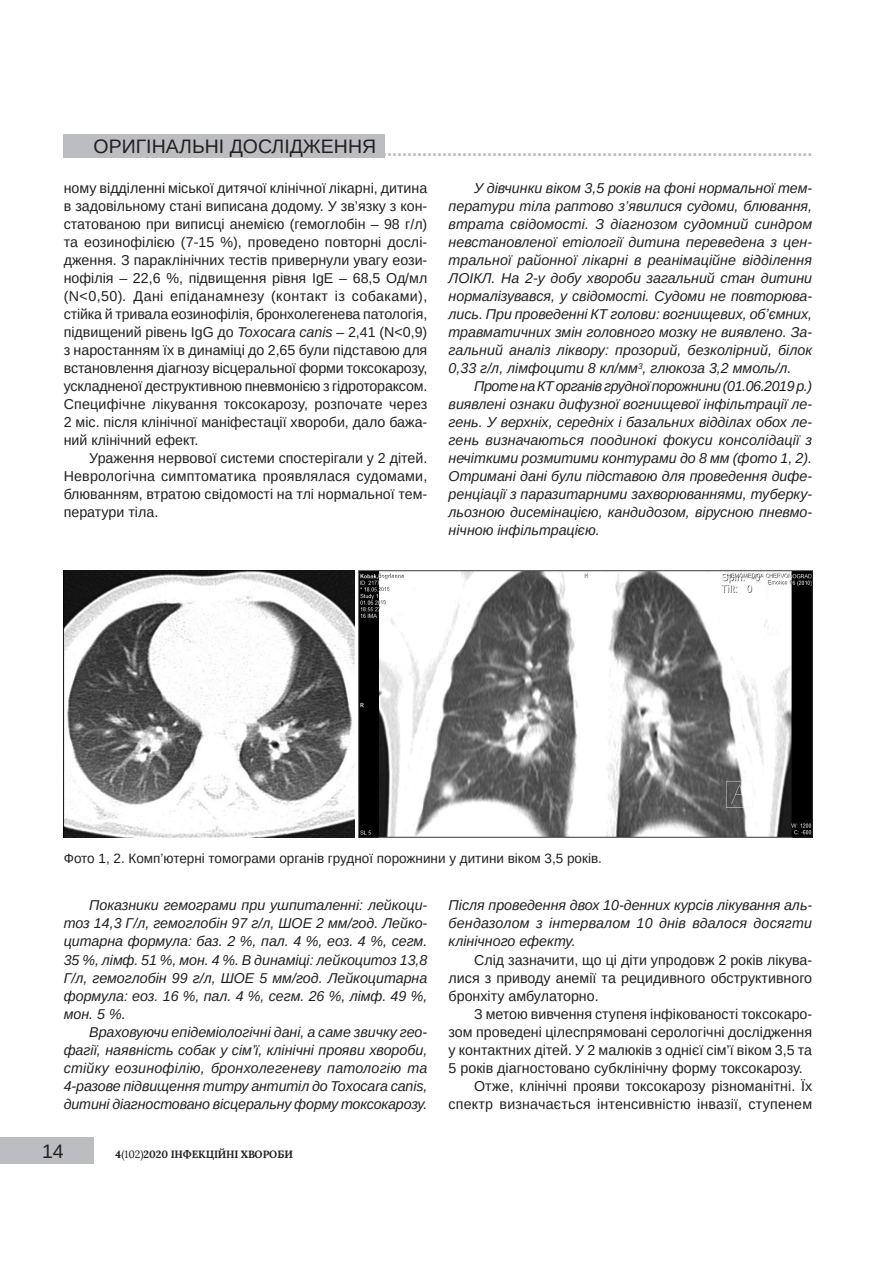
<style>
.page{position:relative;width:893px;height:1263px;background:#fff}
.page>*{position:absolute;margin:0;border:0;box-sizing:border-box;transform-origin:0 0}
.t1{font:19.5px "Arimo";color:#231f20}
.t2{font:700 18px "Arimo";color:#bcbdc0}
.ткс1{font:italic 14.25px/18px "Arimo";color:#231f20;text-align:justify}
.ткс1-2{font:14.25px/18px "Arimo";color:#231f20;text-align:justify}
.рис_і_примітка{font:13.5px "Arimo";color:#231f20}
.t3{font:700 10.5px "Lora";color:#231f20}
.s1{font-style:italic}
.s2{font-weight:400}
</style>
<div class="page">
<div style="left:64px;top:134px;width:321px;height:23px;background:#bcbdc0"></div>
<div style="left:0;top:1137px;width:94px;height:27px;background:#bcbdc0"></div>
<img style="left:63px;top:571px;width:291px;height:267px">
<img style="left:358px;top:571px;width:454px;height:267px">
<h1 class="t1" style="left:94px;top:134px;width:284px">ОРИГІНАЛЬНІ ДОСЛІДЖЕННЯ</h1>
<p class="t2" style="left:382px;top:137px;width:432px">......................................................................................</p>
<p class="ткс1-2" style="left:64px;top:179px;width:365px">ному відділенні міської дитячої клінічної лікарні, дитина в задовільному стані виписана додому. У зв’язку з кон&shy;статованою при виписці анемією (гемоглобін – 98 г/л) та еозинофілією (7-15 %), проведено повторні дослі&shy;дження. З параклінічних тестів привернули увагу еози&shy;нофілія – 22,6 %, підвищення рівня IgE – 68,5 Од/мл (N&lt;0,50)<span class="s1">.</span> Дані епіданамнезу (контакт із собаками), стійка й тривала еозинофілія, бронхолегенева патологія, підвищений рівень IgG до <span class="s1">Toxocara canis</span> – 2,41 (N&lt;0,9) з наростанням їх в динаміці до 2,65 були підставою для встановлення діагнозу вісцеральної форми токсокарозу, ускладненої деструктивною пневмонією з гідротораксом.<br>Специфічне лікування токсокарозу, розпочате через 2 міс. після клінічної маніфестації хвороби, дало бажа&shy;ний клінічний ефект.</p>
<p class="ткс1-2" style="left:64px;top:449px;width:365px;text-indent:26px">Ураження нервової системи спостерігали у 2 дітей.<br>Неврологічна симптоматика проявлялася судомами, блюванням, втратою свідомості на тлі нормальної тем&shy;ператури тіла.</p>
<p class="ткс1" style="left:449px;top:179px;width:365px;text-indent:26px">У дівчинки віком 3,5 років на фоні нормальної тем&shy;ператури тіла раптово з’явилися судоми, блювання, втрата свідомості. З діагнозом судомний синдром невстановленої етіології дитина переведена з цен&shy;тральної районної лікарні в реанімаційне відділення ЛОІКЛ. На 2-у добу хвороби загальний стан дитини нормалізувався, у свідомості. Судоми не повторюва&shy;лись. При проведенні КТ голови: вогнищевих, обʼємних, травматичних змін головного мозку не виявлено. За&shy;гальний аналіз ліквору: прозорий, безколірний, білок 0,33 г/л, лімфоцити 8 кл/мм<sup>3</sup>, глюкоза 3,2 ммоль/л.</p>
<p class="ткс1" style="left:449px;top:377px;width:365px;text-indent:26px">Проте на КТ органів грудної порожнини (01.06.2019р.) виявлені ознаки дифузної вогнищевої інфільтрації ле&shy;гень. У верхніх, середніх і базальних відділах обох ле&shy;гень визначаються поодинокі фокуси консолідації з нечіткими розмитими контурами до 8 мм (фото 1, 2).<br>Отримані дані були підставою для проведення дифе&shy;ренціації з паразитарними захворюваннями, туберку&shy;льозною дисемінацією, кандидозом, вірусною пневмо&shy;нічною інфільтрацією.</p>
<p class="рис_і_примітка" style="left:64px;top:850px;width:540px">Фото 1, 2. Комп’ютерні томограми органів грудної порожнини у дитини віком 3,5 років.</p>
<p class="ткс1" style="left:64px;top:896px;width:365px;text-indent:26px">Показники гемограми при ушпиталенні: лейкоци&shy;тоз 14,3 Г/л, гемоглобін 97 г/л, ШОЕ 2 мм/год. Лейко&shy;цитарна формула: баз. 2 %, пал. 4 %, еоз. 4 %, сегм.<br>35 %, лімф. 51 %, мон. 4 %. В динаміці: лейкоцитоз 13,8<br>Г/л, гемоглобін 99 г/л, ШОЕ 5 мм/год. Лейкоцитарна формула: еоз. 16 %, пал. 4 %, сегм. 26 %, лімф. 49 %, мон. 5 %.</p>
<p class="ткс1" style="left:64px;top:1022px;width:365px;text-indent:26px">Враховуючи епідеміологічні дані, а саме звичку гео&shy;фагії, наявність собак у сім’ї, клінічні прояви хвороби, стійку еозинофілію, бронхолегеневу патологію та 4-разове підвищення титру антитіл до Toxocara canis, дитині діагностовано вісцеральну форму токсокарозу.</p>
<p class="ткс1" style="left:449px;top:896px;width:365px">Після проведення двох 10-денних курсів лікування аль&shy;бендазолом з інтервалом 10 днів вдалося досягти клінічного ефекту.</p>
<p class="ткс1-2" style="left:449px;top:951px;width:365px;text-indent:26px">Слід зазначити, що ці діти упродовж 2 років лікува&shy;лися з приводу анемії та рецидивного обструктивного бронхіту амбулаторно.</p>
<p class="ткс1-2" style="left:449px;top:1005px;width:365px;text-indent:26px">З метою вивчення ступеня інфікованості токсокаро&shy;зом проведені цілеспрямовані серологічні дослідження у контактних дітей. У 2 малюків з однієї сім’ї віком 3,5 та 5 років діагностовано субклінічну форму токсокарозу.</p>
<p class="ткс1-2" style="left:449px;top:1077px;width:365px;text-align:right">Отже, клінічні прояви токсокарозу різноманітні. Їх спектр визначається інтенсивністю інвазії, ступенем</p>
<h1 class="t1" style="left:42px;top:1139px;width:23px">14</h1>
<p class="t3" style="left:116px;top:1147px;width:179px">4<span class="s2">(102)</span>2020 ІНФЕКЦІЙНІ ХВОРОБИ</p>
</div>
